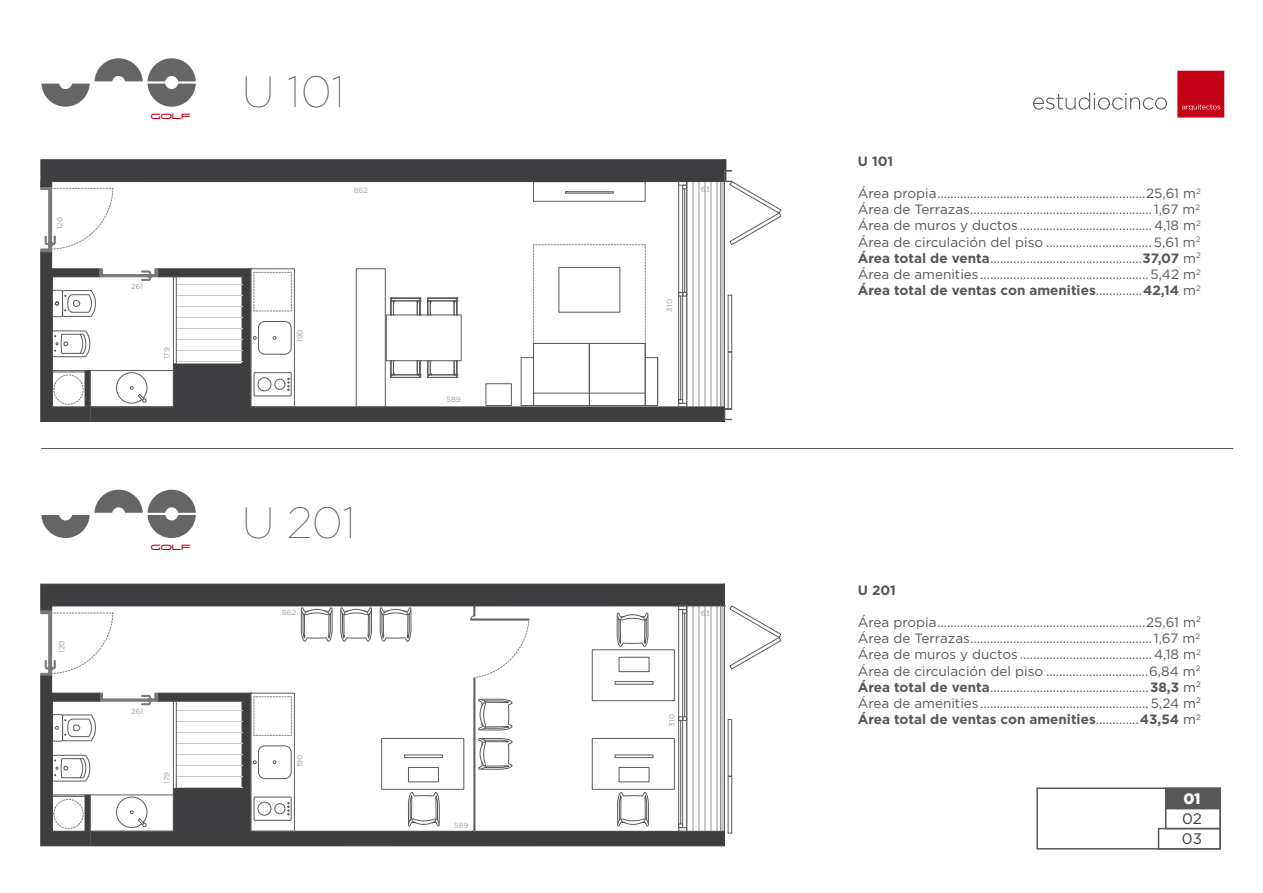
<style>
.page{position:relative;width:1263px;height:893px;background:#fff}
.page>*{position:absolute;margin:0;border:0;box-sizing:border-box;transform-origin:0 0}
.t1{font:100 43.8px "Gotham";letter-spacing:-.005em;color:#57575a}
.t2{font:15.15px/20.1px "Gotham";color:#3d3d3f}
.t3{font:900 15.15px "Gotham";color:#fff}
.t4{font:13.5px/16.2px "Gotham";color:#57575a;text-align:justify}
.t5{font:700 13.5px "Gotham";letter-spacing:-.005em;color:#57575a}
.t6{font:7.5px "Gotham";color:#9c9e9f}
.t7{font:700 7.5px "Uomo Wide";color:#c40218}
.s1{font-weight:700}
</style>
<div class="page">
<hr style="left:41px;top:448px;width:1192px;height:1px;background:#5a5b5d">
<svg style="left:41px;top:58px;width:155px;height:49px"></svg>
<svg style="left:1033px;top:93px;width:134px;height:17px"></svg>
<svg style="left:1177px;top:71px;width:47px;height:47px;background:#c60c21"></svg>
<svg style="left:41px;top:490px;width:155px;height:48px"></svg>
<div style="left:1036px;top:787px;width:185px;height:62px;border:1px solid #57575a"></div>
<div style="left:1165px;top:787px;width:56px;height:22px;background:#57575a;border:1px solid #57575a"></div>
<div style="left:1165px;top:808px;width:56px;height:21px;border:1px solid #57575a"></div>
<div style="left:1158px;top:828px;width:63px;height:21px;border:1px solid #57575a"></div>
<svg style="left:40px;top:159px;width:741px;height:263px"></svg>
<svg style="left:40px;top:584px;width:741px;height:262px"></svg>
<p class="t6" style="left:55px;top:229px;width:14px;rotate:-90deg">120</p>
<p class="t6" style="left:57px;top:653px;width:14px;rotate:-90deg">120</p>
<p class="t7" style="left:151px;top:112px;width:41px">GOLF</p>
<p class="t6" style="left:131px;top:282px;width:13px">261</p>
<p class="t6" style="left:162px;top:359px;width:13px;rotate:-90deg">179</p>
<h1 class="t1" style="left:242px;top:65px;width:105px">U 101</h1>
<p class="t6" style="left:354px;top:186px;width:16px">862</p>
<p class="t6" style="left:295px;top:342px;width:14px;rotate:-90deg">190</p>
<p class="t7" style="left:151px;top:543px;width:41px">GOLF</p>
<p class="t6" style="left:131px;top:706px;width:13px">261</p>
<p class="t6" style="left:162px;top:784px;width:13px;rotate:-90deg">179</p>
<h1 class="t1" style="left:242px;top:496px;width:116px">U 201</h1>
<p class="t6" style="left:282px;top:607px;width:16px">862</p>
<p class="t6" style="left:295px;top:767px;width:14px;rotate:-90deg">190</p>
<p class="t6" style="left:447px;top:394px;width:16px">589</p>
<p class="t6" style="left:454px;top:820px;width:16px">589</p>
<p class="t6" style="left:701px;top:185px;width:11px">63</p>
<p class="t6" style="left:664px;top:312px;width:14px;rotate:-90deg">310</p>
<p class="t6" style="left:701px;top:608px;width:11px">63</p>
<p class="t6" style="left:667px;top:726px;width:14px;rotate:-90deg">310</p>
<p class="t5" style="left:858px;top:152px;width:37px">U 101</p>
<p class="t4" style="left:858px;top:185px;width:344px">Área propia...............................................................25,61 m<sup>2<br></sup>Área de Terrazas.......................................................1,67 m<sup>2<br></sup>Área de muros y ductos........................................4,18 m<sup>2<br></sup>Área de circulación del piso ................................ 5,61 m<sup>2<br></sup><span class="s1">Área total de venta</span>..............................................<span class="s1">37,07</span> m<sup>2<br></sup>Área de amenities...................................................5,42 m<sup>2<br></sup><span class="s1">Área total de ventas con amenities</span>..............<span class="s1">42,14</span> m<sup>2</sup></p>
<p class="t5" style="left:858px;top:581px;width:40px">U 201</p>
<p class="t4" style="left:858px;top:614px;width:344px">Área propia...............................................................25,61 m<sup>2<br></sup>Área de Terrazas.......................................................1,67 m<sup>2<br></sup>Área de muros y ductos........................................4,18 m<sup>2<br></sup>Área de circulación del piso ...............................6,84 m<sup>2<br></sup><span class="s1">Área total de venta</span>................................................<span class="s1">38,3</span> m<sup>2<br></sup>Área de amenities...................................................5,24 m<sup>2<br></sup><span class="s1">Área total de ventas con amenities</span>.............<span class="s1">43,54</span> m<sup>2</sup></p>
<p class="t3" style="left:1183px;top:788px;width:19px">01</p>
<p class="t2" style="left:1182px;top:808px;width:22px">02<br>03</p>
</div>
